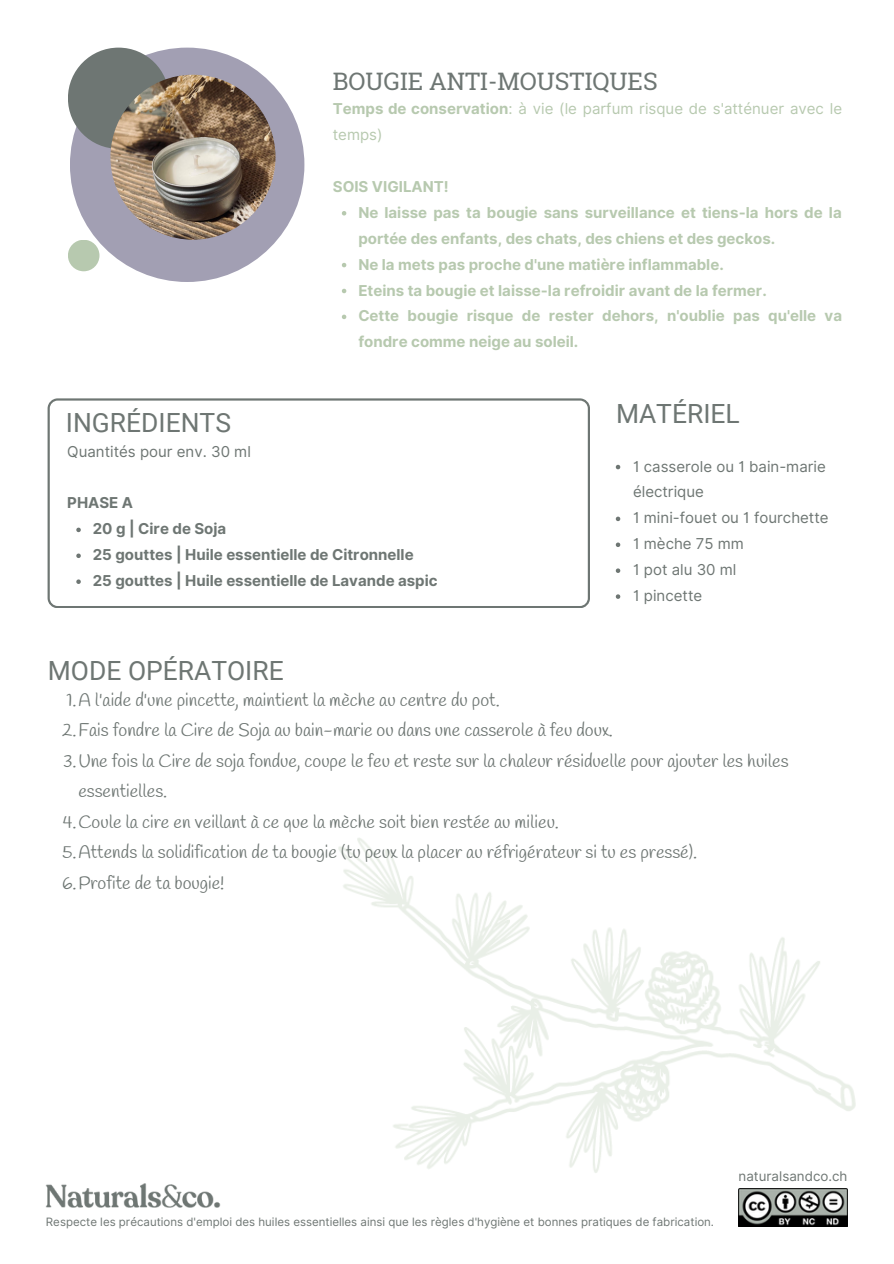
<style>
.page{position:relative;width:894px;height:1264px;background:#fff}
.page>*{position:absolute;margin:0;border:0;box-sizing:border-box;transform-origin:0 0}
.t1{font:26.4px "Roboto";color:#6e7673}
.t2{font:24px "Roboto Slab";color:#6e7673}
.t3{font:18px "Handlee";color:#6e7673}
.t4{font:700 15px/26px "Inter";color:#b7c9af}
.t5{font:15px/26px "Inter";color:#6e7673}
.t6{font:700 15px/26px "Inter";color:#6e7673}
.t7{font:15px/26px "Inter";color:#b7c9af}
.t8{font:13.35px "Inter";color:#6e7673}
.t9{font:11.55px "Inter";color:#6e7673}
.s1{font-weight:700}
</style>
<div class="page">
<svg style="left:48px;top:398px;width:541px;height:210px"></svg>
<div style="left:70px;top:48px;width:234px;height:234px;background:#a29fb3;border-radius:50%"></div>
<div style="left:68px;top:48px;width:101px;height:101px;background:#6e7673;border-radius:50%"></div>
<img style="left:110px;top:75px;width:165px;height:165px;border-radius:50%">
<img style="left:338px;top:838px;width:518px;height:335px">
<img style="left:46px;top:1183px;width:174px;height:24px">
<div style="left:68px;top:240px;width:31px;height:31px;background:#b7c9af;border-radius:50%"></div>
<img style="left:738px;top:1188px;width:109px;height:38px">
<svg style="left:76px;top:527px;width:5px;height:5px"></svg>
<svg style="left:76px;top:553px;width:5px;height:5px"></svg>
<svg style="left:76px;top:579px;width:5px;height:5px"></svg>
<svg style="left:615px;top:465px;width:5px;height:4px"></svg>
<svg style="left:615px;top:516px;width:5px;height:5px"></svg>
<svg style="left:615px;top:542px;width:5px;height:5px"></svg>
<svg style="left:615px;top:568px;width:5px;height:5px"></svg>
<svg style="left:615px;top:594px;width:5px;height:5px"></svg>
<svg style="left:342px;top:211px;width:4px;height:4px"></svg>
<svg style="left:342px;top:263px;width:4px;height:4px"></svg>
<svg style="left:342px;top:289px;width:4px;height:4px"></svg>
<svg style="left:342px;top:314px;width:4px;height:5px"></svg>
<h2 class="t2" style="left:333px;top:65px;width:326px">BOUGIE ANTI-MOUSTIQUES</h2>
<p class="t7" style="left:333px;top:96px;width:510px"><span class="s1">Temps de conservation</span>: à vie (le parfum risque de s'atténuer avec le temps)</p>
<p class="t4" style="left:333px;top:173px;width:117px">SOIS VIGILANT!</p>
<p class="t4" style="left:358px;top:199px;width:485px">Ne laisse pas ta bougie sans surveillance et tiens-la hors de la portée des enfants, des chats, des chiens et des geckos.<br>Ne la mets pas proche d'une matière inflammable.<br>Eteins ta bougie et laisse-la refroidir avant de la fermer.<br>Cette bougie risque de rester dehors, n'oublie pas qu'elle va fondre comme neige au soleil.</p>
<h1 class="t1" style="left:66px;top:407px;width:166px">INGRÉDIENTS</h1>
<h1 class="t1" style="left:615px;top:398px;width:125px">MATÉRIEL</h1>
<p class="t5" style="left:67px;top:438px;width:185px">Quantités pour env. 30 ml</p>
<p class="t6" style="left:67px;top:490px;width:67px">PHASE A</p>
<p class="t6" style="left:93px;top:516px;width:346px">20 g | Cire de Soja<br>25 gouttes | Huile essentielle de Citronnelle<br>25 gouttes | Huile essentielle de Lavande aspic</p>
<h1 class="t1" style="left:48px;top:655px;width:237px">MODE OPÉRATOIRE</h1>
<p class="t5" style="left:633px;top:453px;width:197px">1 casserole ou 1 bain-marie électrique<br>1 mini-fouet ou 1 fourchette<br>1 mèche 75 mm<br>1 pot alu 30 ml<br>1 pincette</p>
<p class="t3" style="left:66px;top:689px;width:435px">1.A l'aide d'une pincette, maintient la mèche au centre du pot.</p>
<p class="t3" style="left:62px;top:719px;width:552px">2.Fais fondre la Cire de Soja au bain-marie ou dans une casserole à feu doux.</p>
<p class="t3" style="left:63px;top:750px;width:726px">3.Une fois la Cire de soja fondue, coupe le feu et reste sur la chaleur résiduelle pour ajouter les huiles</p>
<p class="t3" style="left:78px;top:780px;width:90px">essentielles.</p>
<p class="t3" style="left:63px;top:811px;width:497px">4.Coule la cire en veillant à ce que la mèche soit bien restée au milieu.</p>
<p class="t3" style="left:62px;top:841px;width:636px">5.Attends la solidification de ta bougie (tu peux la placer au réfrigérateur si tu es pressé).</p>
<p class="t3" style="left:62px;top:871px;width:164px">6.Profite de ta bougie!</p>
<p class="t9" style="left:46px;top:1214px;width:669px">Respecte les précautions d'emploi des huiles essentielles ainsi que les règles d'hygiène et bonnes pratiques de fabrication.</p>
<p class="t8" style="left:738px;top:1167px;width:110px">naturalsandco.ch</p>
</div>
